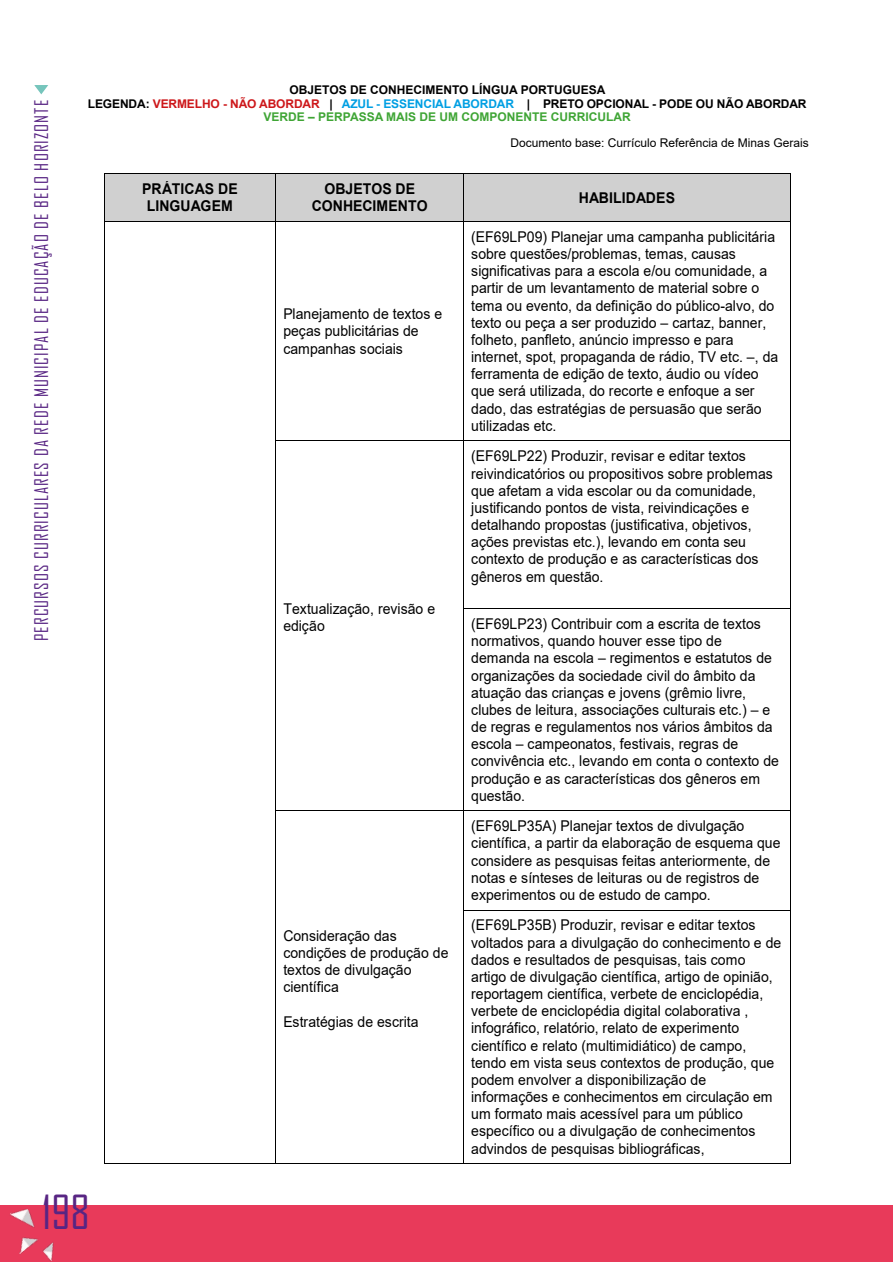
<style>
.page{position:relative;width:893px;height:1263px;background:#fff}
.page>*{position:absolute;margin:0;border:0;box-sizing:border-box;transform-origin:0 0}
.t1{font:45px "Agency FB";color:#582583}
.t2{font:18px "Agency FB";letter-spacing:.06em;color:#582583}
.t3{font:14.85px/17.1px "Arial";color:#000;scale:.94 1}
.t4{font:700 14.85px/17.2px "Arial";color:#000;text-align:center;scale:.94 1}
.t5{font:700 12px/14.5px "Calibri";letter-spacing:-.005em;color:#000;text-align:center;scale:.94 1}
.CORPO_TEXTO{font:700 12px/13.8px "Arial";letter-spacing:-.01em;color:#3fa535;text-align:center}
.CORPO_TEXTO-2{font:12px "Arial";color:#000}
.CORPO_TEXTO-3{font:700 12px "Arial";color:#000}
.s1{color:#f00}
.s2{color:#00b0f0}
.s3{color:#00b050}
.s4{color:#000}
.s5{color:#cd171a}
.s6{color:#009fe3}
</style>
<div class="page">
<div style="left:1px;top:1205px;width:892px;height:57px;background:#e83a5a"></div>
<svg style="left:34px;top:85px;width:14px;height:10px"></svg>
<img style="left:0;top:1205px;width:54px;height:57px">
<div style="left:105px;top:174px;width:170px;height:47px;background:#d0d0d0"></div>
<div style="left:276px;top:174px;width:187px;height:47px;background:#d0d0d0"></div>
<div style="left:464px;top:174px;width:326px;height:47px;background:#d0d0d0"></div>
<hr style="left:105px;top:173px;width:170px;height:1px;background:#000">
<hr style="left:276px;top:173px;width:187px;height:1px;background:#000">
<hr style="left:464px;top:173px;width:326px;height:1px;background:#000">
<hr style="left:104px;top:181px;width:1px;height:40px;background:#000">
<hr style="left:275px;top:181px;width:1px;height:40px;background:#000">
<hr style="left:463px;top:181px;width:1px;height:40px;background:#000">
<hr style="left:790px;top:181px;width:1px;height:40px;background:#000">
<hr style="left:105px;top:221px;width:170px;height:1px;background:#000">
<hr style="left:276px;top:221px;width:187px;height:1px;background:#000">
<hr style="left:464px;top:221px;width:326px;height:1px;background:#000">
<hr style="left:104px;top:228px;width:1px;height:212px;background:#000">
<hr style="left:275px;top:228px;width:1px;height:212px;background:#000">
<hr style="left:463px;top:228px;width:1px;height:212px;background:#000">
<hr style="left:790px;top:228px;width:1px;height:212px;background:#000">
<hr style="left:276px;top:440px;width:187px;height:1px;background:#000">
<hr style="left:464px;top:440px;width:326px;height:1px;background:#000">
<hr style="left:104px;top:447px;width:1px;height:161px;background:#000">
<hr style="left:275px;top:447px;width:1px;height:161px;background:#000">
<hr style="left:463px;top:447px;width:1px;height:161px;background:#000">
<hr style="left:790px;top:447px;width:1px;height:161px;background:#000">
<hr style="left:464px;top:608px;width:326px;height:1px;background:#000">
<hr style="left:104px;top:615px;width:1px;height:195px;background:#000">
<hr style="left:275px;top:615px;width:1px;height:195px;background:#000">
<hr style="left:463px;top:615px;width:1px;height:195px;background:#000">
<hr style="left:790px;top:615px;width:1px;height:195px;background:#000">
<hr style="left:276px;top:810px;width:187px;height:1px;background:#000">
<hr style="left:464px;top:810px;width:326px;height:1px;background:#000">
<hr style="left:104px;top:818px;width:1px;height:92px;background:#000">
<hr style="left:275px;top:818px;width:1px;height:92px;background:#000">
<hr style="left:463px;top:818px;width:1px;height:92px;background:#000">
<hr style="left:790px;top:818px;width:1px;height:92px;background:#000">
<hr style="left:464px;top:910px;width:326px;height:1px;background:#000">
<hr style="left:104px;top:917px;width:1px;height:246px;background:#000">
<hr style="left:105px;top:1163px;width:170px;height:1px;background:#000">
<hr style="left:275px;top:917px;width:1px;height:246px;background:#000">
<hr style="left:276px;top:1163px;width:187px;height:1px;background:#000">
<hr style="left:463px;top:917px;width:1px;height:246px;background:#000">
<hr style="left:464px;top:1163px;width:326px;height:1px;background:#000">
<hr style="left:790px;top:917px;width:1px;height:246px;background:#000">
<p class="t2" style="left:31px;top:641px;width:542px;rotate:-90deg">PERCURSOS CURRICULARES DA REDE MUNICIPAL DE EDUCAÇÃO DE BELO HORIZONTE</p>
<p class="t5" style="left:182px;top:75px;width:567px">OBJETOS DE CONHECIMENTO LÍNGUA PORTUGUESA<br>LEGENDA: <span class="s1">VERMELHO - NÃO ABORDAR</span> <span class="s2">AZUL - ESSENCIAL ABORDAR</span> PRETO OPCIONAL - PODE OU NÃO ABORDAR<br><span class="s3">VERDE – PERPASSA MAIS DE UM COMPONENTE CURRICULAR</span></p>
<p class="CORPO_TEXTO-3" style="left:290px;top:81px;width:317px">OBJETOS DE CONHECIMENTO LÍNGUA PORTUGUESA</p>
<p class="CORPO_TEXTO" style="left:88px;top:97px;width:720px"><span class="s4">LEGENDA:</span> <span class="s5">VERMELHO - NÃO ABORDAR</span> <span class="s4">|</span> <span class="s6">AZUL - ESSENCIAL ABORDAR</span> <span class="s4">| PRETO OPCIONAL - PODE OU NÃO ABORDAR<br></span>VERDE – PERPASSA MAIS DE UM COMPONENTE CURRICULAR</p>
<p class="CORPO_TEXTO-2" style="left:510px;top:134px;width:300px">Documento base: Currículo Referência de Minas Gerais</p>
<p class="t4" style="left:142px;top:180px;width:103px">PRÁTICAS DE<br>LINGUAGEM</p>
<p class="t4" style="left:312px;top:180px;width:125px">OBJETOS DE<br>CONHECIMENTO</p>
<p class="t4" style="left:579px;top:189px;width:104px">HABILIDADES</p>
<p class="t3" style="left:283px;top:305px;width:171px">Planejamento de textos e peças publicitárias de campanhas sociais</p>
<p class="t3" style="left:283px;top:600px;width:163px">Textualização, revisão e edição</p>
<p class="t3" style="left:283px;top:927px;width:177px">Consideração das condições de produção de textos de divulgação científica</p>
<p class="t3" style="left:283px;top:1013px;width:145px">Estratégias de escrita</p>
<p class="t3" style="left:471px;top:228px;width:328px">(EF69LP09) Planejar uma campanha publicitária sobre questões/problemas, temas, causas significativas para a escola e/ou comunidade, a partir de um levantamento de material sobre o tema ou evento, da definição do público-alvo, do texto ou peça a ser produzido – cartaz, banner, folheto, panfleto, anúncio impresso e para internet, spot, propaganda de rádio, TV etc. –, da ferramenta de edição de texto, áudio ou vídeo que será utilizada, do recorte e enfoque a ser dado, das estratégias de persuasão que serão utilizadas etc.</p>
<p class="t3" style="left:471px;top:447px;width:322px">(EF69LP22) Produzir, revisar e editar textos reivindicatórios ou propositivos sobre problemas que afetam a vida escolar ou da comunidade, justificando pontos de vista, reivindicações e detalhando propostas (justificativa, objetivos, ações previstas etc.), levando em conta seu contexto de produção e as características dos gêneros em questão.</p>
<p class="t3" style="left:471px;top:615px;width:329px">(EF69LP23) Contribuir com a escrita de textos normativos, quando houver esse tipo de demanda na escola – regimentos e estatutos de organizações da sociedade civil do âmbito da atuação das crianças e jovens (grêmio livre, clubes de leitura, associações culturais etc.) – e de regras e regulamentos nos vários âmbitos da escola – campeonatos, festivais, regras de convivência etc., levando em conta o contexto de produção e as características dos gêneros em questão.</p>
<p class="t3" style="left:471px;top:817px;width:331px">(EF69LP35A) Planejar textos de divulgação científica, a partir da elaboração de esquema que considere as pesquisas feitas anteriormente, de notas e sínteses de leituras ou de registros de experimentos ou de estudo de campo.</p>
<p class="t3" style="left:471px;top:916px;width:331px">(EF69LP35B) Produzir, revisar e editar textos voltados para a divulgação do conhecimento e de dados e resultados de pesquisas, tais como artigo de divulgação científica, artigo de opinião, reportagem científica, verbete de enciclopédia, verbete de enciclopédia digital colaborativa , infográfico, relatório, relato de experimento científico e relato (multimidiático) de campo, tendo em vista seus contextos de produção, que podem envolver a disponibilização de informações e conhecimentos em circulação em um formato mais acessível para um público específico ou a divulgação de conhecimentos advindos de pesquisas bibliográficas,</p>
<h1 class="t1" style="left:42px;top:1184px;width:49px">198</h1>
</div>
